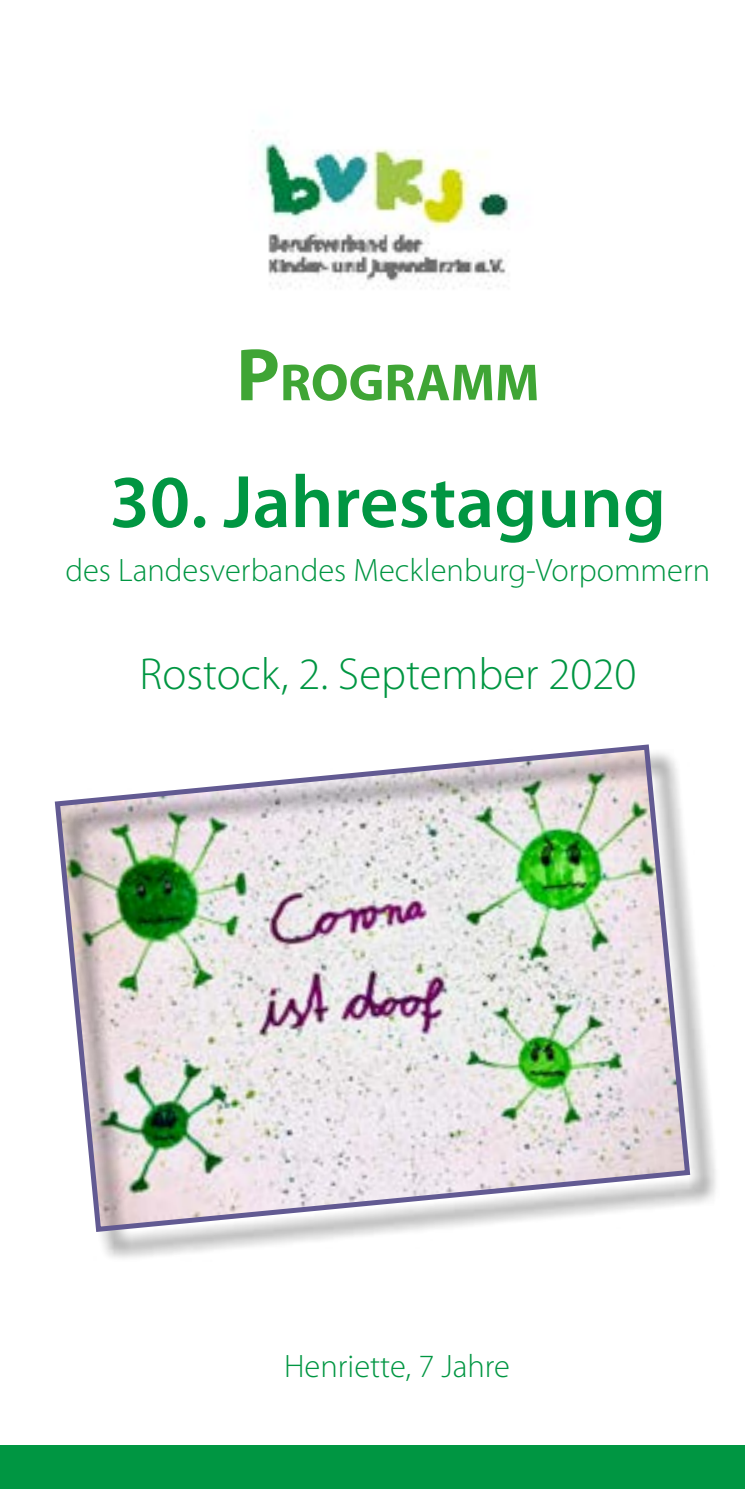
<style>
.page{position:relative;width:745px;height:1489px;background:#fff}
.page>*{position:absolute;margin:0;border:0;box-sizing:border-box;transform-origin:0 0}
.t1{font:600 75px "Myriad Pro";color:#009642}
.t2{font:700 52.5px "Myriad Pro";color:#3fa535}
.t3{font:300 45px "Myriad Pro";color:#009642}
.t4{font:300 32.5px "Myriad Pro";color:#009642}
.s1{font-size:75px}
</style>
<div class="page">
<div style="left:0;top:1445px;width:744px;height:43px;background:#009642"></div>
<div style="left:59px;top:748px;width:660px;height:513px;background:#000;opacity:.75"></div>
<img style="left:54px;top:744px;width:638px;height:490px">
<img style="left:252px;top:140px;width:259px;height:149px">
<h2 class="t2" style="left:236px;top:348px;width:304px"><span class="s1">P</span>ROGRAMM</h2>
<h1 class="t1" style="left:110px;top:454px;width:557px">30. Jahrestagung</h1>
<p class="t4" style="left:65px;top:550px;width:646px">des Landesverbandes Mecklenburg-Vorpommern</p>
<h3 class="t3" style="left:139px;top:647px;width:498px">Rostock, 2. September 2020</h3>
<p class="t4" style="left:284px;top:1346px;width:227px">Henriette, 7 Jahre</p>
</div>
